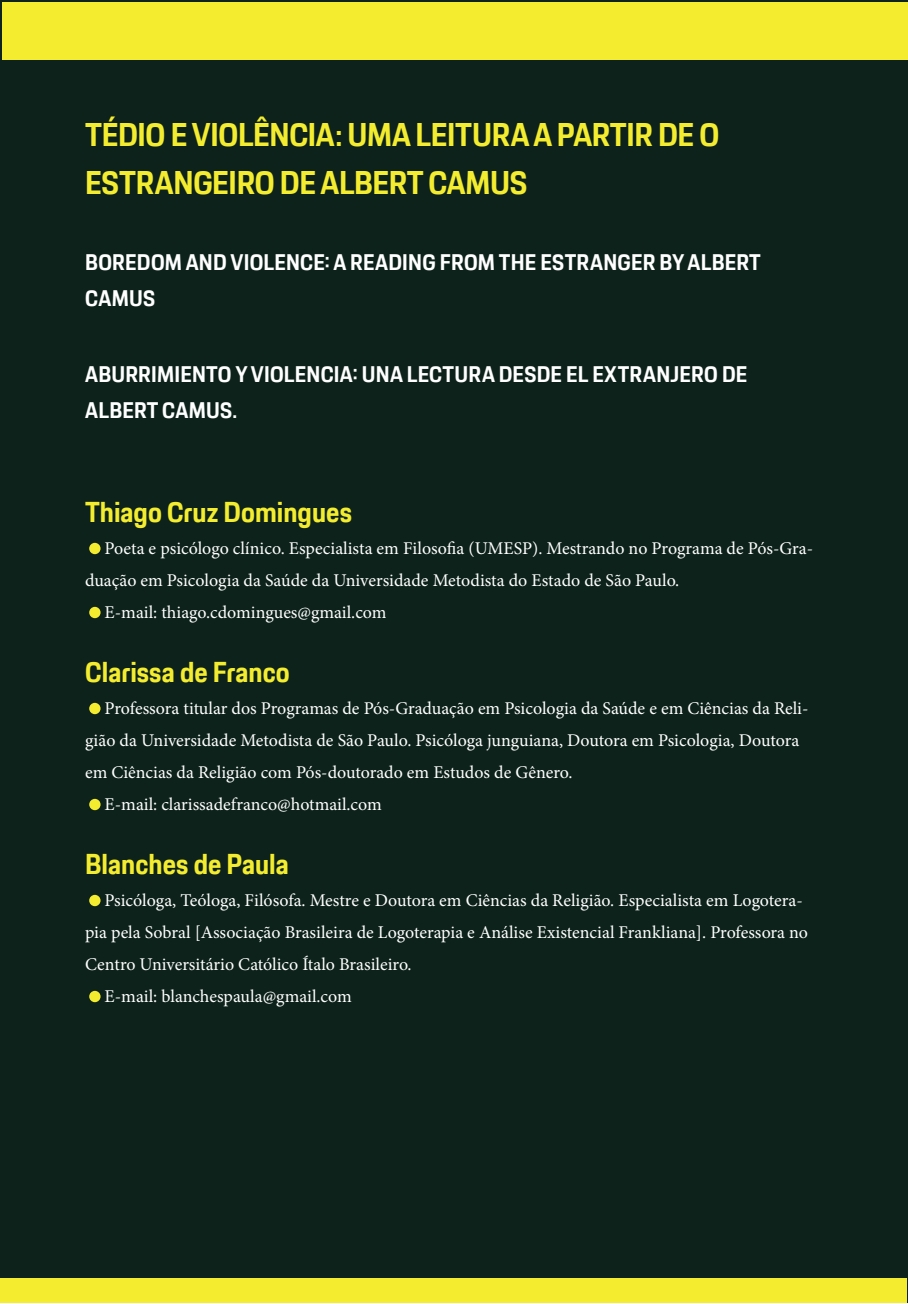
<style>
.page{position:relative;width:908px;height:1304px;background:#fff}
.page>*{position:absolute;margin:0;border:0;box-sizing:border-box;transform-origin:0 0}
.t1{font:700 32px/48px "Porsche Next TT";letter-spacing:-.01em;color:#f4ed2f}
.t2{font:700 28px "Porsche Next TT";color:#f4ed2f}
.t3{font:700 22px/36px "Porsche Next TT";letter-spacing:.01em;color:#fff}
.t4{font:18px "Minion Pro";color:#fff}
</style>
<div class="page">
<div style="left:0;top:0;width:907px;height:1303px;background:#0d221b"></div>
<div style="left:0;top:1278px;width:906px;height:25px;background:#f4ed2f"></div>
<div style="left:2px;top:2px;width:905px;height:57px;background:#f4ed2f"></div>
<div style="left:89px;top:543px;width:11px;height:11px;background:#f4ed2f;border-radius:50%"></div>
<div style="left:89px;top:607px;width:11px;height:11px;background:#f4ed2f;border-radius:50%"></div>
<div style="left:89px;top:703px;width:11px;height:11px;background:#f4ed2f;border-radius:50%"></div>
<div style="left:89px;top:799px;width:11px;height:11px;background:#f4ed2f;border-radius:50%"></div>
<div style="left:89px;top:895px;width:11px;height:11px;background:#f4ed2f;border-radius:50%"></div>
<div style="left:89px;top:991px;width:11px;height:11px;background:#f4ed2f;border-radius:50%"></div>
<h1 class="t1" style="left:85px;top:111px;width:635px">TÉDIO E VIOLÊNCIA: UMA LEITURA A PARTIR DE O<br>ESTRANGEIRO DE ALBERT CAMUS</h1>
<p class="t3" style="left:85px;top:244px;width:676px">BOREDOM AND VIOLENCE: A READING FROM THE ESTRANGER BY ALBERT<br>CAMUS</p>
<p class="t3" style="left:85px;top:356px;width:663px">ABURRIMIENTO Y VIOLENCIA: UNA LECTURA DESDE EL EXTRANJERO DE<br>ALBERT CAMUS.</p>
<h2 class="t2" style="left:85px;top:494px;width:268px">Thiago Cruz Domingues</h2>
<p class="t4" style="left:105px;top:536px;width:709px">Poeta e psicólogo clínico. Especialista em Filosofia (UMESP). Mestrando no Programa de Pós-Gra-</p>
<p class="t4" style="left:85px;top:568px;width:595px">duação em Psicologia da Saúde da Universidade Metodista do Estado de São Paulo.</p>
<p class="t4" style="left:105px;top:600px;width:283px">E-mail: thiago.cdomingues@gmail.com</p>
<h2 class="t2" style="left:85px;top:654px;width:206px">Clarissa de Franco</h2>
<p class="t4" style="left:105px;top:696px;width:705px">Professora titular dos Programas de Pós-Graduação em Psicologia da Saúde e em Ciências da Reli-</p>
<p class="t4" style="left:85px;top:728px;width:715px">gião da Universidade Metodista de São Paulo. Psicóloga junguiana, Doutora em Psicologia, Doutora</p>
<p class="t4" style="left:85px;top:760px;width:489px">em Ciências da Religião com Pós-doutorado em Estudos de Gênero.</p>
<p class="t4" style="left:105px;top:792px;width:278px">E-mail: clarissadefranco@hotmail.com</p>
<h2 class="t2" style="left:85px;top:846px;width:205px">Blanches de Paula</h2>
<p class="t4" style="left:105px;top:888px;width:699px">Psicóloga, Teóloga, Filósofa. Mestre e Doutora em Ciências da Religião. Especialista em Logotera-</p>
<p class="t4" style="left:85px;top:920px;width:724px">pia pela Sobral [Associação Brasileira de Logoterapia e Análise Existencial Frankliana]. Professora no</p>
<p class="t4" style="left:85px;top:952px;width:328px">Centro Universitário Católico Ítalo Brasileiro.</p>
<p class="t4" style="left:105px;top:984px;width:248px">E-mail: blanchespaula@gmail.com</p>
</div>
